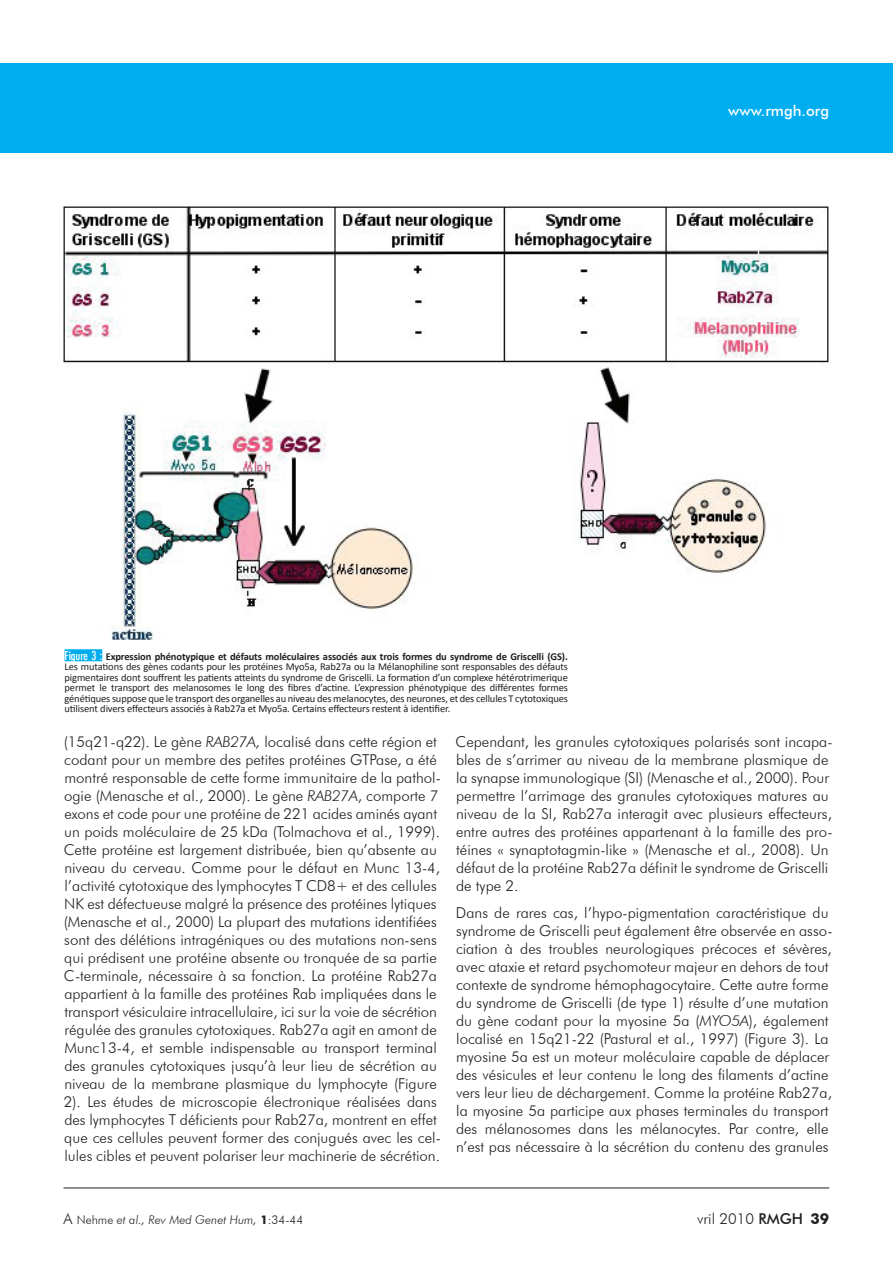
<style>
.page{position:relative;width:893px;height:1263px;background:#fff}
.page>*{position:absolute;margin:0;border:0;box-sizing:border-box;transform-origin:0 0}
.t1{font:300 15px/18px "Futura BT";color:#231f20}
.t2{font:500 15px "Futura BT";color:#fff}
.t3{font:italic 300 12px "Futura BT";color:#231f20}
.t4{font:10.5px/10.5px "Calibri";letter-spacing:-.01em;color:#231f20;text-align:justify}
.s1{font-family:"Futura";font-weight:500;font-stretch:condensed;font-size:12px;color:#fff}
.s2{font-weight:700}
.s3{font-style:italic}
.s4{font-style:normal;font-size:15px}
.s5{font-style:normal}
.s6{font-weight:700;font-style:normal}
.s7{font-weight:500}
</style>
<div class="page">
<hr style="left:64px;top:1188px;width:765px;height:1px;background:#231f20">
<div style="left:0;top:64px;width:893px;height:89px;background:#00aeef"></div>
<img style="left:64px;top:206px;width:765px;height:433px">
<div style="left:64px;top:649px;width:38px;height:12px;background:#00aeef"></div>
<p class="t2" style="left:728px;top:102px;width:102px">www.rmgh.org</p>
<p class="t4" style="left:64px;top:650px;width:505px"><span class="s1">Figure 3 :</span> <span class="s2">Expression phénotypique et défauts moléculaires associés aux trois formes du syndrome de Griscelli (GS).<br></span>Les mutations des gènes codants pour les protéines Myo5a, Rab27a ou la Mélanophiline sont responsables des défauts pigmentaires dont souffrent les patients atteints du syndrome de Griscelli. La formation d’un complexe hétérotrimerique permet le transport des melanosomes le long des fibres d’actine. L’expression phénotypique des différentes formes génétiques suppose que le transport des organelles au niveau des melanocytes, des neurones, et des cellules T cytotoxiques utilisent divers effecteurs associés à Rab27a et Myo5a. Certains effecteurs restent à identifier.</p>
<p class="t1" style="left:64px;top:733px;width:379px">(15q21-q22). Le gène <span class="s3">RAB27A,</span> localisé dans cette région et codant pour un membre des petites protéines GTPase, a été montré responsable de cette forme immunitaire de la pathol&shy;ogie (Menasche et al., 2000). Le gène <span class="s3">RAB27A</span>, comporte 7 exons et code pour une protéine de 221 acides aminés ayant un poids moléculaire de 25 kDa (Tolmachova et al., 1999).<br>Cette protéine est largement distribuée, bien qu’absente au niveau du cerveau. Comme pour le défaut en Munc 13-4, l’activité cytotoxique des lymphocytes T CD8+ et des cellules NK est défectueuse malgré la présence des protéines lytiques (Menasche et al., 2000) La plupart des mutations identifiées sont des délétions intragéniques ou des mutations non-sens qui prédisent une protéine absente ou tronquée de sa partie C-terminale, nécessaire à sa fonction. La protéine Rab27a appartient à la famille des protéines Rab impliquées dans le transport vésiculaire intracellulaire, ici sur la voie de sécrétion régulée des granules cytotoxiques. Rab27a agit en amont de Munc13-4, et semble indispensable au transport terminal des granules cytotoxiques jusqu’à leur lieu de sécrétion au niveau de la membrane plasmique du lymphocyte (Figure 2). Les études de microscopie électronique réalisées dans des lymphocytes T déficients pour Rab27a, montrent en effet que ces cellules peuvent former des conjugués avec les cel&shy;lules cibles et peuvent polariser leur machinerie de sécrétion.</p>
<p class="t1" style="left:456px;top:733px;width:378px">Cependant, les granules cytotoxiques polarisés sont incapa&shy;bles de s’arrimer au niveau de la membrane plasmique de la synapse immunologique (SI) (Menasche et al., 2000). Pour permettre l’arrimage des granules cytotoxiques matures au niveau de la SI, Rab27a interagit avec plusieurs effecteurs, entre autres des protéines appartenant à la famille des pro&shy;téines « synaptotagmin-like » (Menasche et al., 2008). Un défaut de la protéine Rab27a définit le syndrome de Griscelli de type 2.</p>
<p class="t1" style="left:456px;top:904px;width:378px">Dans de rares cas, l’hypo-pigmentation caractéristique du syndrome de Griscelli peut également être observée en asso&shy;ciation à des troubles neurologiques précoces et sévères, avec ataxie et retard psychomoteur majeur en dehors de tout contexte de syndrome hémophagocytaire. Cette autre forme du syndrome de Griscelli (de type 1) résulte d’une mutation du gène codant pour la myosine 5a (<span class="s3">MYO5A</span>), également localisé en 15q21-22 (Pastural et al., 1997) (Figure 3). La myosine 5a est un moteur moléculaire capable de déplacer des vésicules et leur contenu le long des filaments d’actine vers leur lieu de déchargement. Comme la protéine Rab27a, la myosine 5a participe aux phases terminales du transport des mélanosomes dans les mélanocytes. Par contre, elle n’est pas nécessaire à la sécrétion du contenu des granules</p>
<p class="t3" style="left:64px;top:1212px;width:241px"><span class="s4">A</span> <span class="s5">Nehme</span> et al., Rev Med Genet Hum, <span class="s6">1</span><span class="s5">:34-44</span></p>
<p class="t1" style="left:697px;top:1210px;width:134px">vril 2010 <span class="s7">RMGH</span> <span class="s2">39</span></p>
</div>
